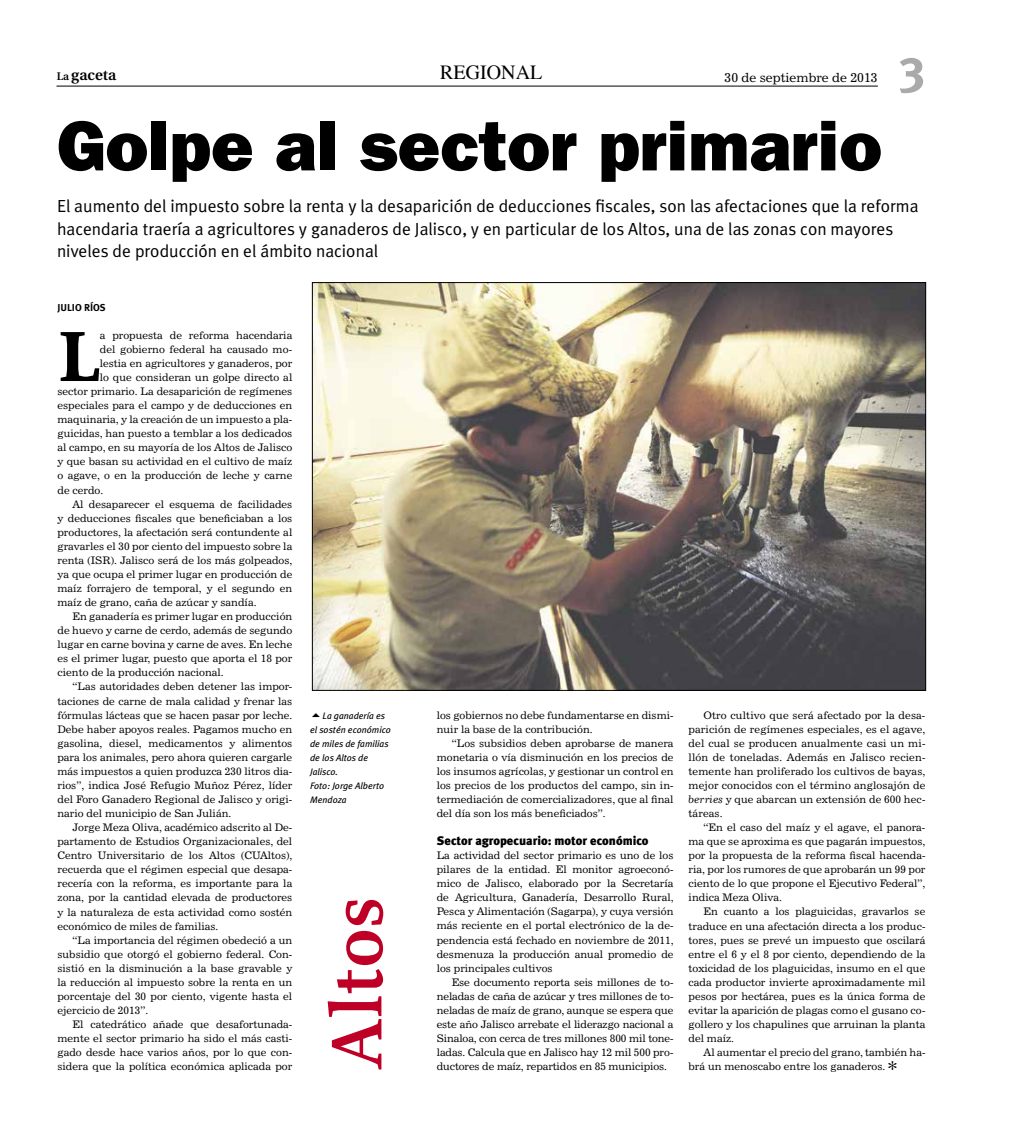
<style>
.page{position:relative;width:1025px;height:1125px;background:#fff}
.page>*{position:absolute;margin:0;border:0;box-sizing:border-box;transform-origin:0 0}
.t1{font:600 75px "Proforma";color:#be0027}
.t2{font:700 74.88px "Proforma";color:#000}
.t3{font:800 71.12px "Franklin Gothic";color:#000}
.t4{font:700 50px "Meta Plus";color:#aaa}
.t5{font:20px "Times";color:#000}
.t6{font:17.5px/22.5px "Meta Plus Normal";color:#000}
.t7{font:600 15.12px "Utopia";color:#000}
.t8{font:900 12.5px "Meta Plus";color:#000}
.t9{font:12.5px "News 702 BT";color:#000}
.t10{font:10.25px/14.1px "News 702 BT";color:#000;text-align:justify}
.t11{font:700 10px "Meta Plus";color:#000}
.t12{font:italic 9.38px/14px "Meta Plus";color:#000}
.s1{font-size:11px}
.s2{font-style:italic}
.s3{font-family:"Monotype Sorts";font-size:12.5px}
</style>
<div class="page">
<hr style="left:56px;top:86px;width:821px;height:1px;background:#000">
<img style="left:314px;top:284px;width:609px;height:405px">
<h3 class="t7" style="left:57px;top:66px;width:61px"><span class="s1">La</span> gaceta</h3>
<h3 class="t5" style="left:440px;top:54px;width:104px">REGIONAL</h3>
<p class="t9" style="left:724px;top:70px;width:155px">30 de septiembre de 2013</p>
<h3 class="t3" style="left:57px;top:104px;width:826px">Golpe al sector primario</h3>
<h3 class="t4" style="left:899px;top:38px;width:27px">3</h3>
<p class="t6" style="left:57px;top:195px;width:862px">El aumento del impuesto sobre la renta y la desaparición de deducciones fiscales, son las afectaciones que la reforma hacendaria traería a agricultores y ganaderos de Jalisco, y en particular de los Altos, una de las zonas con mayores niveles de producción en el ámbito nacional</p>
<p class="t11" style="left:57px;top:301px;width:50px">JU LIO RÍOS</p>
<h2 class="t2" style="left:57px;top:309px;width:44px">L</h2>
<p class="t10" style="left:100px;top:328px;width:194px">a propuesta de reforma hacendaria</p>
<p class="t10" style="left:100px;top:342px;width:194px">del gobierno federal ha causado mo-</p>
<p class="t10" style="left:100px;top:356px;width:194px">lestia en agricultores y ganaderos, por</p>
<p class="t10" style="left:100px;top:370px;width:194px">lo que consideran un golpe directo al</p>
<p class="t10" style="left:57px;top:384px;width:236px">sector primario. La desaparición de regímenes</p>
<p class="t10" style="left:57px;top:398px;width:236px">especiales para el campo y de deducciones en</p>
<p class="t10" style="left:57px;top:412px;width:236px">maquinaria, y la creación de un impuesto a pla-</p>
<p class="t10" style="left:57px;top:426px;width:236px">guicidas, han puesto a temblar a los dedicados</p>
<p class="t10" style="left:57px;top:440px;width:236px">al campo, en su mayoría de los Altos de Jalisco</p>
<p class="t10" style="left:57px;top:455px;width:236px">y que basan su actividad en el cultivo de maíz</p>
<p class="t10" style="left:57px;top:469px;width:236px">o agave, o en la producción de leche y carne</p>
<p class="t10" style="left:57px;top:483px;width:47px">de cerdo.</p>
<p class="t10" style="left:72px;top:497px;width:221px">Al desaparecer el esquema de facilidades</p>
<p class="t10" style="left:57px;top:511px;width:236px">y deducciones fiscales que beneficiaban a los</p>
<p class="t10" style="left:57px;top:525px;width:236px">productores, la afectación será contundente al</p>
<p class="t10" style="left:57px;top:539px;width:236px">gravarles el 30 por ciento del impuesto sobre la</p>
<p class="t10" style="left:57px;top:553px;width:236px">renta (ISR). Jalisco será de los más golpeados,</p>
<p class="t10" style="left:57px;top:567px;width:236px">ya que ocupa el primer lugar en producción de</p>
<p class="t10" style="left:57px;top:581px;width:236px">maíz forrajero de temporal, y el segundo en</p>
<p class="t10" style="left:57px;top:595px;width:200px">maíz de grano, caña de azúcar y sandía.</p>
<p class="t10" style="left:72px;top:609px;width:221px">En ganadería es primer lugar en producción</p>
<p class="t10" style="left:57px;top:623px;width:236px">de huevo y carne de cerdo, además de segundo</p>
<p class="t10" style="left:57px;top:637px;width:236px">lugar en carne bovina y carne de aves. En leche</p>
<p class="t10" style="left:57px;top:651px;width:236px">es el primer lugar, puesto que aporta el 18 por</p>
<p class="t10" style="left:57px;top:666px;width:168px">ciento de la producción nacional.</p>
<p class="t10" style="left:72px;top:680px;width:221px">“Las autoridades deben detener las impor-</p>
<p class="t10" style="left:57px;top:694px;width:236px">taciones de carne de mala calidad y frenar las</p>
<p class="t10" style="left:57px;top:708px;width:236px">fórmulas lácteas que se hacen pasar por leche.</p>
<p class="t10" style="left:57px;top:722px;width:236px">Debe haber apoyos reales. Pagamos mucho en</p>
<p class="t10" style="left:57px;top:736px;width:236px">gasolina, diesel, medicamentos y alimentos</p>
<p class="t10" style="left:57px;top:750px;width:236px">para los animales, pero ahora quieren cargarle</p>
<p class="t10" style="left:57px;top:764px;width:236px">más impuestos a quien produzca 230 litros dia-</p>
<p class="t10" style="left:57px;top:778px;width:236px">rios”, indica José Refugio Muñoz Pérez, líder</p>
<p class="t10" style="left:57px;top:792px;width:236px">del Foro Ganadero Regional de Jalisco y origi-</p>
<p class="t10" style="left:57px;top:806px;width:175px">nario del municipio de San Julián.</p>
<p class="t10" style="left:72px;top:820px;width:221px">Jorge Meza Oliva, académico adscrito al De-</p>
<p class="t10" style="left:57px;top:834px;width:236px">partamento de Estudios Organizacionales, del</p>
<p class="t10" style="left:57px;top:848px;width:236px">Centro Universitario de los Altos (CUAltos),</p>
<p class="t10" style="left:57px;top:862px;width:236px">recuerda que el régimen especial que desapa-</p>
<p class="t10" style="left:57px;top:877px;width:236px">recería con la reforma, es importante para la</p>
<p class="t10" style="left:57px;top:891px;width:236px">zona, por la cantidad elevada de productores</p>
<p class="t10" style="left:57px;top:905px;width:236px">y la naturaleza de esta actividad como sostén</p>
<p class="t10" style="left:57px;top:919px;width:162px">económico de miles de familias.</p>
<p class="t10" style="left:72px;top:933px;width:221px">“La importancia del régimen obedeció a un</p>
<p class="t10" style="left:57px;top:947px;width:236px">subsidio que otorgó el gobierno federal. Con-</p>
<p class="t10" style="left:57px;top:961px;width:236px">sistió en la disminución a la base gravable y</p>
<p class="t10" style="left:57px;top:975px;width:236px">la reducción al impuesto sobre la renta en un</p>
<p class="t10" style="left:57px;top:989px;width:236px">porcentaje del 30 por ciento, vigente hasta el</p>
<p class="t10" style="left:57px;top:1003px;width:92px">ejercicio de 2013”.</p>
<p class="t10" style="left:72px;top:1017px;width:221px">El catedrático añade que desafortunada-</p>
<p class="t10" style="left:57px;top:1031px;width:236px">mente el sector primario ha sido el más casti-</p>
<p class="t10" style="left:57px;top:1045px;width:236px">gado desde hace varios años, por lo que con-</p>
<p class="t10" style="left:57px;top:1059px;width:236px">sidera que la política económica aplicada por</p>
<p class="t12" style="left:310px;top:708px;width:82px;text-indent:12px">La ganadería es el sostén económico de miles de familias de los Altos de<br>Jalisco.<br>Foto: Jorge Alberto<br>Mendoza</p>
<h1 class="t1" style="left:310px;top:1070px;width:175px;rotate:-90deg">Altos</h1>
<p class="t10" style="left:436px;top:708px;width:238px">los gobiernos no debe fundamentarse en dismi&shy;nuir la base de la contribución.</p>
<p class="t10" style="left:436px;top:736px;width:238px;text-indent:15px">“Los subsidios deben aprobarse de manera monetaria o vía disminución en los precios de los insumos agrícolas, y gestionar un control en los precios de los productos del campo, sin in&shy;termediación de comercializadores, que al final del día son los más beneficiados”.</p>
<p class="t8" style="left:436px;top:833px;width:213px">Sector agropecuario: motor económico</p>
<p class="t10" style="left:436px;top:848px;width:238px">La actividad del sector primario es uno de los pilares de la entidad. El monitor agroeconó&shy;mico de Jalisco, elaborado por la Secretaría de Agricultura, Ganadería, Desarrollo Rural, Pesca y Alimentación (Sagarpa), y cuya versión más reciente en el portal electrónico de la de&shy;pendencia está fechado en noviembre de 2011, desmenuza la producción anual promedio de los principales cultivos</p>
<p class="t10" style="left:436px;top:975px;width:238px;text-indent:15px">Ese documento reporta seis millones de to&shy;neladas de caña de azúcar y tres millones de to&shy;neladas de maíz de grano, aunque se espera que este año Jalisco arrebate el liderazgo nacional a Sinaloa, con cerca de tres millones 800 mil tone&shy;ladas. Calcula que en Jalisco hay 12 mil 500 pro&shy;ductores de maíz, repartidos en 85 municipios.</p>
<p class="t10" style="left:688px;top:708px;width:238px;text-indent:15px">Otro cultivo que será afectado por la desa&shy;parición de regímenes especiales, es el agave, del cual se producen anualmente casi un mi&shy;llón de toneladas. Además en Jalisco recien&shy;temente han proliferado los cultivos de bayas, mejor conocidos con el término anglosajón de <span class="s2">berries</span> y que abarcan un extensión de 600 hec&shy;táreas.</p>
<p class="t10" style="left:688px;top:820px;width:238px;text-indent:15px">“En el caso del maíz y el agave, el panora&shy;ma que se aproxima es que pagarán impuestos, por la propuesta de la reforma fiscal hacenda&shy;ria, por los rumores de que aprobarán un 99 por ciento de lo que propone el Ejecutivo Federal”, indica Meza Oliva.</p>
<p class="t10" style="left:688px;top:905px;width:238px;text-indent:15px">En cuanto a los plaguicidas, gravarlos se traduce en una afectación directa a los produc&shy;tores, pues se prevé un impuesto que oscilará entre el 6 y el 8 por ciento, dependiendo de la toxicidad de los plaguicidas, insumo en el que cada productor invierte aproximadamente mil pesos por hectárea, pues es la única forma de evitar la aparición de plagas como el gusano co&shy;gollero y los chapulines que arruinan la planta del maíz.</p>
<p class="t10" style="left:688px;top:1045px;width:238px;text-indent:15px">Al aumentar el precio del grano, también ha&shy;brá un menoscabo entre los ganaderos. <span class="s3">[</span></p>
</div>
